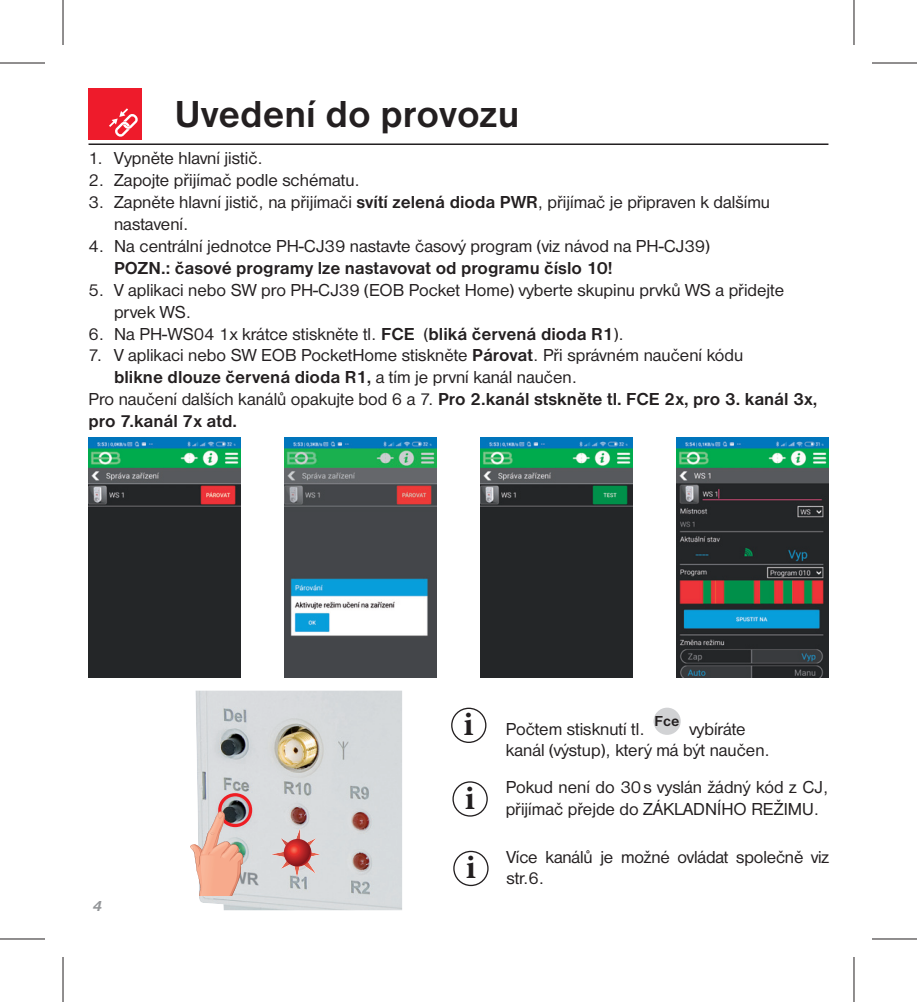
<style>
.page{position:relative;width:917px;height:1002px;background:#fff}
.page>*{position:absolute;margin:0;border:0;box-sizing:border-box;transform-origin:0 0}
.t1{font:700 39px "Nimbus Sans DOT";color:#231f20}
.t2{font:700 33.9px/73.5px "Minion Pro";color:#231f20}
.t3{font:18px/21.6px "Nimbus Sans DOT";color:#231f20}
.t4{font:700 18px "Nimbus Sans DOT";color:#231f20}
.t5{font:700 15px "Nimbus Sans DOT";color:#231f20}
.t6{font:italic 700 15px "Nimbus Sans DOT";color:#939598}
.s1{font-weight:700}
.s2{font-weight:400}
</style>
<div class="page">
<hr style="left:89px;top:143px;width:739px;height:2px;background:#231f20">
<img style="left:89px;top:438px;width:151px;height:240px">
<img style="left:285px;top:438px;width:151px;height:240px">
<img style="left:481px;top:438px;width:151px;height:240px">
<img style="left:677px;top:438px;width:151px;height:240px">
<img style="left:195px;top:691px;width:207px;height:219px">
<img style="left:271px;top:827px;width:50px;height:51px">
<svg style="left:284px;top:839px;width:27px;height:28px"></svg>
<div style="left:653px;top:708px;width:28px;height:27px;background:#d1d2d4;border-radius:50%"></div>
<div style="left:451px;top:708px;width:35px;height:35px;border:1px solid #231f20;border-radius:50%"></div>
<div style="left:452px;top:781px;width:36px;height:36px;border:1px solid #231f20;border-radius:50%"></div>
<div style="left:453px;top:851px;width:36px;height:35px;border:1px solid #231f20;border-radius:50%"></div>
<div style="left:218px;top:793px;width:34px;height:34px;border:3px solid #ee1d23;border-radius:50%"></div>
<svg style="left:190px;top:810px;width:53px;height:86px;background:#e1b7a7"></svg>
<div style="left:89px;top:89px;width:53px;height:51px;background:#ee1b2b"></div>
<svg style="left:109px;top:108px;width:29px;height:29px"></svg>
<svg style="left:0;top:939px;width:45px;height:1px"></svg>
<svg style="left:872px;top:939px;width:45px;height:1px"></svg>
<svg style="left:854px;top:0;width:1px;height:45px"></svg>
<svg style="left:854px;top:957px;width:1px;height:45px"></svg>
<hr style="left:0;top:62px;width:45px;height:2px;background:#231f20">
<hr style="left:872px;top:62px;width:45px;height:2px;background:#231f20">
<hr style="left:0;top:938px;width:45px;height:1px;background:#231f20">
<hr style="left:872px;top:938px;width:45px;height:1px;background:#231f20">
<hr style="left:62px;top:0;width:2px;height:45px;background:#231f20">
<hr style="left:62px;top:957px;width:2px;height:45px;background:#231f20">
<hr style="left:853px;top:0;width:1px;height:45px;background:#231f20">
<hr style="left:853px;top:957px;width:1px;height:45px;background:#231f20">
<h1 class="t1" style="left:175px;top:101px;width:346px">Uvedení do provozu</h1>
<p class="t3" style="left:89px;top:149px;width:176px">1. Vypněte hlavní jistič.</p>
<p class="t3" style="left:89px;top:171px;width:273px">2. Zapojte přijímač podle schématu.</p>
<p class="t3" style="left:114px;top:193px;width:657px;text-indent:-26px">3. Zapněte hlavní jistič, na přijímači <span class="s1">svítí zelená dioda PWR</span>, přijímač je připraven k dalšímu nastavení.</p>
<p class="t3" style="left:89px;top:237px;width:623px">4. Na centrální jednotce PH-CJ39 nastavte časový program (viz návod na PH-CJ39)</p>
<p class="t4" style="left:114px;top:261px;width:500px">POZN.: časové programy lze nastavovat od programu číslo 10!</p>
<p class="t3" style="left:114px;top:280px;width:671px;text-indent:-26px">5. V aplikaci nebo SW pro PH-CJ39 (EOB Pocket Home) vyberte skupinu prvků WS a přidejte prvek WS.</p>
<p class="t3" style="left:89px;top:324px;width:537px">6. Na PH-WS04 1x krátce stiskněte tl. <span class="s1">FCE</span> (<span class="s1">bliká červená dioda R1</span>).</p>
<p class="t3" style="left:89px;top:346px;width:656px">7. V aplikaci nebo SW EOB PocketHome stiskněte <span class="s1">Párovat</span>. Při správném naučení kódu</p>
<p class="t4" style="left:114px;top:371px;width:465px">blikne dlouze červená dioda R1, <span class="s2">a tím je první kanál naučen.</span></p>
<p class="t4" style="left:89px;top:393px;width:730px"><span class="s2">Pro naučení dalších kanálů opakujte bod 6 a 7.</span> Pro 2.kanál stskněte tl. FCE 2x, pro 3. kanál 3x,</p>
<p class="t4" style="left:89px;top:415px;width:150px">pro 7.kanál 7x atd.</p>
<p class="t6" style="left:93px;top:901px;width:11px">4</p>
<h2 class="t2" style="left:464px;top:690px;width:13px">i i</h2>
<h2 class="t2" style="left:466px;top:833px;width:12px">i</h2>
<p class="t5" style="left:655px;top:716px;width:26px">Fce</p>
<p class="t3" style="left:506px;top:719px;width:266px;text-indent:184px">vybíráte kanál (výstup), který má být naučen.</p>
<p class="t3" style="left:506px;top:778px;width:324px">Pokud není do 30 s vyslán žádný kód z CJ, přijímač přejde do ZÁKLADNÍHO REŽIMU.</p>
<p class="t3" style="left:506px;top:719px;width:141px">Počtem stisknutí tl.</p>
<p class="t3" style="left:506px;top:847px;width:324px">Více kanálů je možné ovládat společně viz str.6.</p>
</div>
